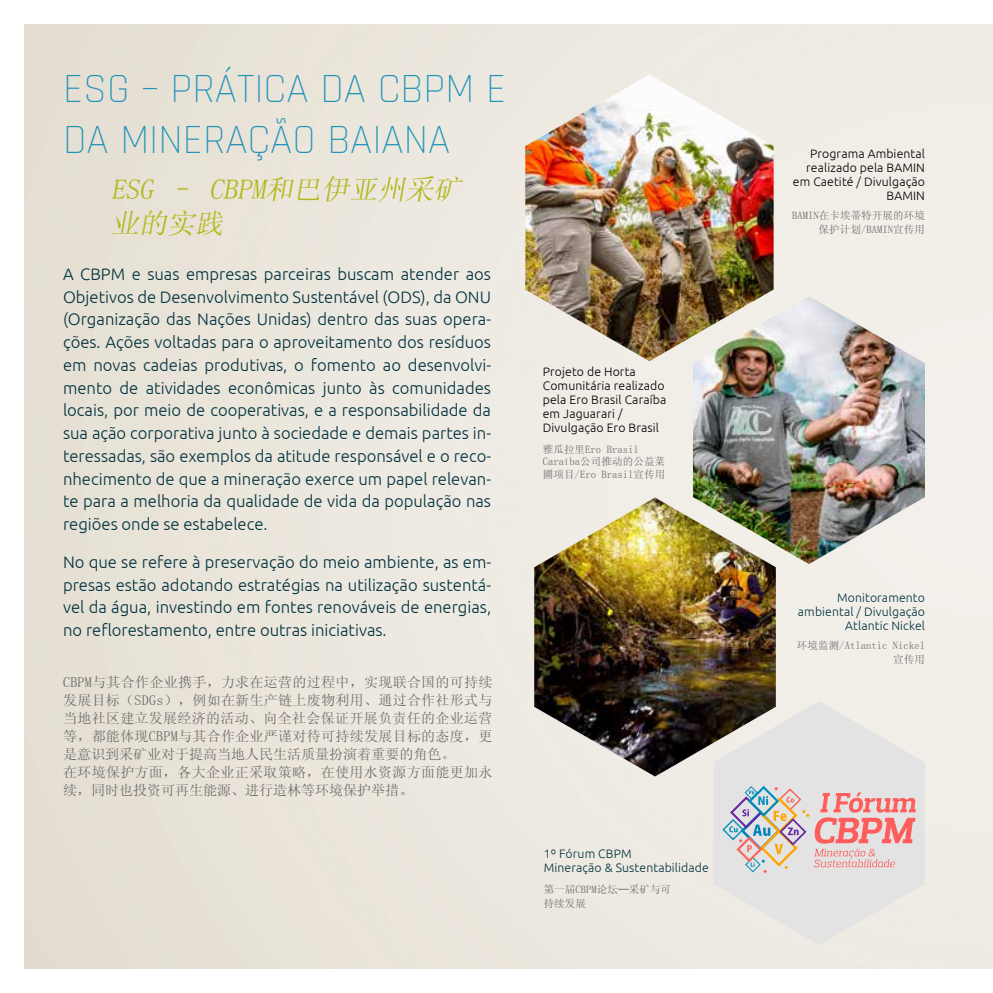
<style>
.page{position:relative;width:993px;height:993px;background:#fff}
.page>*{position:absolute;margin:0;border:0;box-sizing:border-box;transform-origin:0 0}
.t1{font:300 42px/50.4px "Rajdhani";color:#1f93b8}
.t2{font:italic 28px/33.6px "Sim Sun";color:#b1b716}
.t3{font:300 16.62px/22.8px "Ubuntu";color:#013240;text-align:justify}
.t4{font:14px/18px "Sim Sun";letter-spacing:.02em;color:#646363}
.t5{font:300 12.25px/14px "Ubuntu";letter-spacing:.01em;color:#000;text-align:right}
.t6{font:300 12.25px/14px "Ubuntu";letter-spacing:.01em;color:#013240;text-align:right}
.t7{font:10.5px/14px "Sim Sun";letter-spacing:.01em;color:#646363;text-align:right}
</style>
<div class="page">
<img style="left:25px;top:25px;width:967px;height:942px">
<img style="left:525px;top:74px;width:248px;height:287px">
<img style="left:692px;top:296px;width:232px;height:268px">
<svg style="left:713px;top:701px;width:211px;height:243px;background:#e7e5e3"></svg>
<img style="left:534px;top:497px;width:241px;height:279px">
<svg style="left:721px;top:784px;width:194px;height:89px;background:#ddc4c4"></svg>
<h1 class="t1" style="left:63px;top:65px;width:444px">ESG – PRÁTICA DA CBPM E<br>DA MINERAÇÃO BAIANA</h1>
<h2 class="t2" style="left:111px;top:172px;width:356px">ESG – CBPM和巴伊亚州采矿业的实践</h2>
<p class="t3" style="left:63px;top:262px;width:429px">A CBPM e suas empresas parceiras buscam atender aos Objetivos de Desenvolvimento Sustentável (ODS), da ONU (Organização das Nações Unidas) dentro das suas opera&shy;ções. Ações voltadas para o aproveitamento dos resíduos em novas cadeias produtivas, o fomento ao desenvolvi&shy;mento de atividades econômicas junto às comunidades locais, por meio de cooperativas, e a responsabilidade da sua ação corporativa junto à sociedade e demais partes in&shy;teressadas, são exemplos da atitude responsável e o reco&shy;nhecimento de que a mineração exerce um papel relevan&shy;te para a melhoria da qualidade de vida da população nas regiões onde se estabelece.</p>
<p class="t3" style="left:63px;top:550px;width:429px">No que se refere à preservação do meio ambiente, as em&shy;presas estão adotando estratégias na utilização sustentá&shy;vel da água, investindo em fontes renováveis de energias, no reflorestamento, entre outras iniciativas.</p>
<p class="t4" style="left:63px;top:673px;width:431px">CBPM与其合作企业携手，力求在运营的过程中，实现联合国的可持续发展目标（SDGs），例如在新生产链上废物利用、通过合作社形式与当地社区建立发展经济的活动、向全社会保证开展负责任的企业运营等，都能体现CBPM与其合作企业严谨对待可持续发展目标的态度，更是意识到采矿业对于提高当地人民生活质量扮演着重要的角色。<br>在环境保护方面，各大企业正采取策略，在使用水资源方面能更加永续，同时也投资可再生能源、进行造林等环境保护举措。</p>
<p class="t5" style="left:542px;top:364px;width:125px;text-align:left">Projeto de Horta<br>Comunitária realizado pela Ero Brasil Caraíba em Jaguarari /<br>Divulgação Ero Brasil</p>
<p class="t7" style="left:542px;top:443px;width:124px;line-height:12.2px;text-align:left">雅瓜拉里Ero Brasil<br>Caraíba公司推动的公益菜圃项目/Ero Brasil宣传用</p>
<p class="t6" style="left:543px;top:845px;width:167px;text-align:left">1º Fórum CBPM<br>Mineração &amp; Sustentabilidade</p>
<p class="t7" style="left:543px;top:882px;width:129px;text-align:left">第一届CBPM论坛─采矿与可持续发展</p>
<p class="t5" style="left:792px;top:146px;width:133px">Programa Ambiental realizado pela BAMIN em Caetité / Divulgação<br>BAMIN</p>
<p class="t7" style="left:791px;top:208px;width:134px">BAMIN在卡埃蒂特开展的环境保护计划/BAMIN宣传用</p>
<p class="t6" style="left:797px;top:589px;width:128px">Monitoramento ambiental / Divulgação<br>Atlantic Nickel</p>
<p class="t7" style="left:796px;top:638px;width:129px">环境监测/Atlantic Nickel宣传用</p>
</div>
